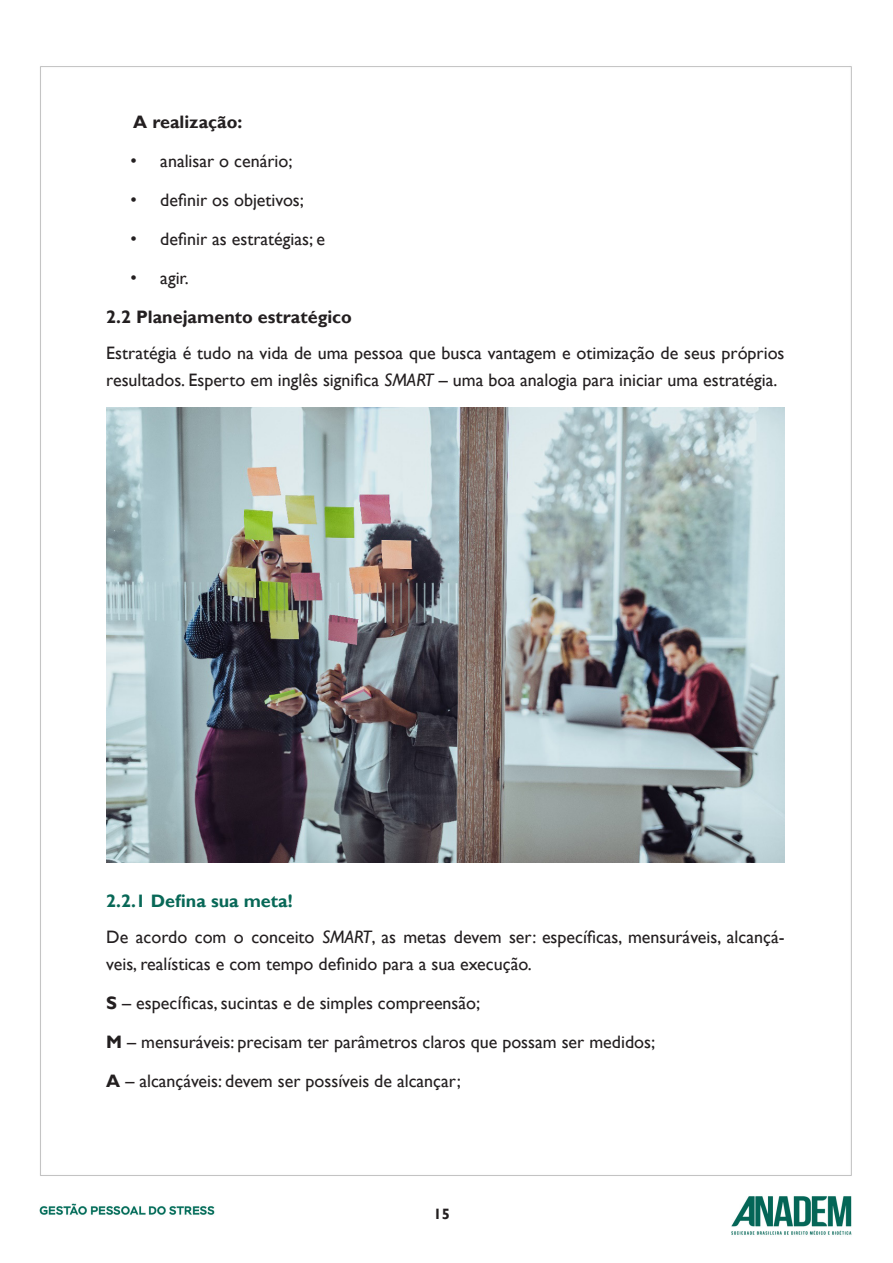
<style>
.page{position:relative;width:893px;height:1263px;background:#fff}
.page>*{position:absolute;margin:0;border:0;box-sizing:border-box;transform-origin:0 0}
.t1{font:18px/27px "Gill Sans";color:#231f20}
.Heading_2{font:700 18px "Gill Sans";color:#231f20}
.Heading_2-2{font:700 18px "Gill Sans";color:#086857}
.t2{font:700 15px "Gill Sans";color:#231f20}
.s1{font-family:"Arial"}
.s2{font-style:italic}
.s3{font-weight:700}
</style>
<div class="page">
<img style="left:39px;top:66px;width:813px;height:1169px">
<img style="left:106px;top:407px;width:678px;height:455px">
<p class="Heading_2" style="left:133px;top:111px;width:111px">A realização:</p>
<p class="t1" style="left:131px;top:148px;width:164px"><span class="s1">•</span> analisar o cenário;</p>
<p class="t1" style="left:131px;top:187px;width:175px"><span class="s1">•</span> definir os objetivos;</p>
<p class="t1" style="left:131px;top:226px;width:196px"><span class="s1">•</span> definir as estratégias; e</p>
<p class="t1" style="left:131px;top:265px;width:60px"><span class="s1">•</span> agir.</p>
<p class="Heading_2" style="left:106px;top:306px;width:247px">2.2 Planejamento estratégico</p>
<p class="t1" style="left:106px;top:340px;width:680px">Estratégia é tudo na vida de uma pessoa que busca vantagem e otimização de seus próprios resultados. Esperto em inglês significa <span class="s2">SMART</span> – uma boa analogia para iniciar uma estratégia.</p>
<p class="Heading_2-2" style="left:106px;top:890px;width:188px">2.2.1 Defina sua meta!</p>
<p class="t1" style="left:106px;top:923px;width:680px">De acordo com o conceito <span class="s2">SMART</span>, as metas devem ser: específicas, mensuráveis, alcançá&shy;veis, realísticas e com tempo definido para a sua execução.</p>
<p class="t1" style="left:106px;top:989px;width:375px"><span class="s3">S</span> – espec<span class="s1">í</span>ficas, sucintas e de simples compreensão;</p>
<p class="t1" style="left:106px;top:1028px;width:550px"><span class="s3">M</span> – mensuráveis: precisam ter parâmetros claros que possam ser medidos;</p>
<p class="t1" style="left:106px;top:1067px;width:356px"><span class="s3">A</span> – alcançáveis: devem ser possíveis de alcançar;</p>
<p class="t2" style="left:434px;top:1205px;width:18px">15</p>
</div>
